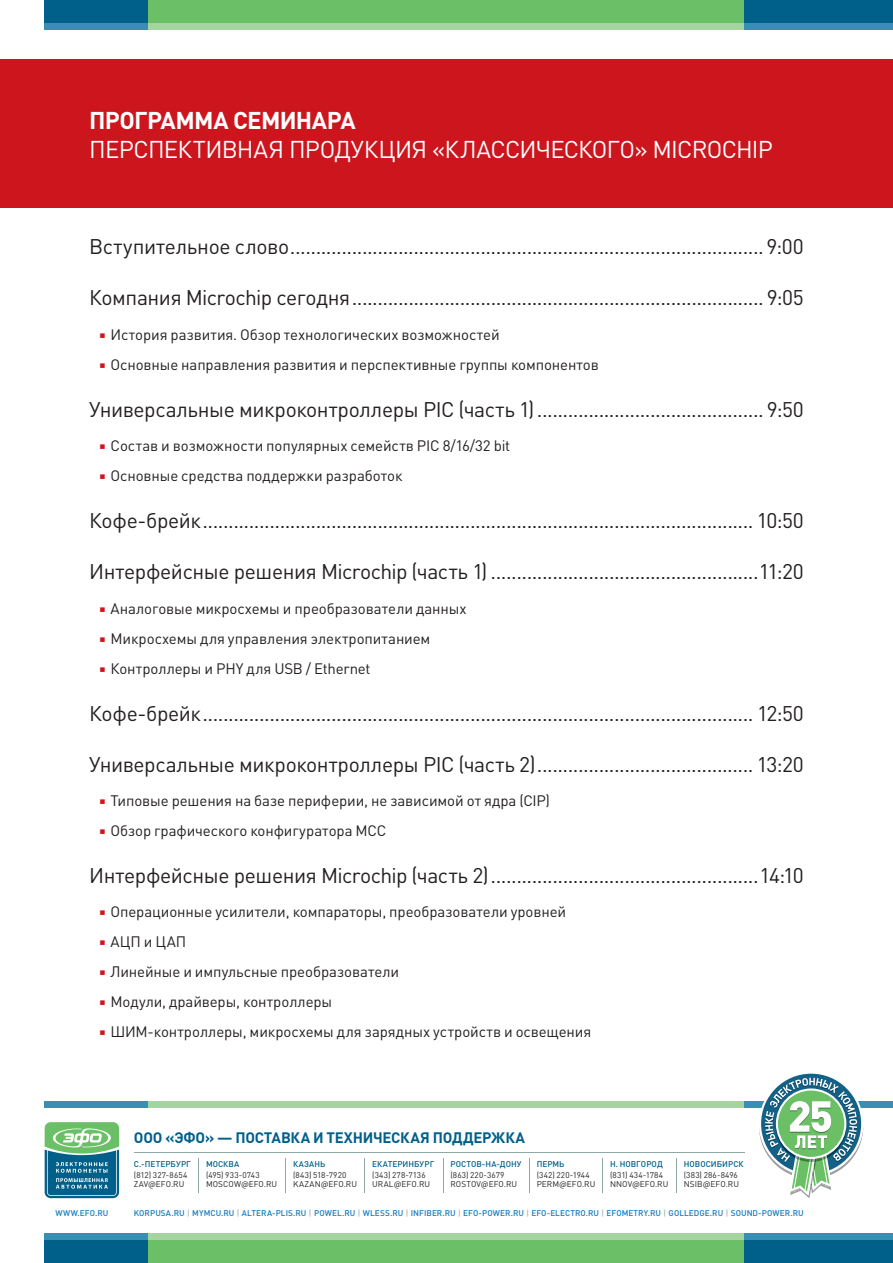
<style>
.page{position:relative;width:893px;height:1263px;background:#fff}
.page>*{position:absolute;margin:0;border:0;box-sizing:border-box;transform-origin:0 0}
.t1{font:24px "DIN Pro";letter-spacing:-.03em;color:#fff}
.t2{font:700 24px "DIN Pro";letter-spacing:-.03em;color:#fff}
.t3{font:21px "DIN Pro";letter-spacing:-.02em;color:#231f20}
.t4{font:15px "DIN Pro";letter-spacing:-.005em;color:#231f20}
.t5{font:700 15px "DIN Pro";letter-spacing:-.015em;color:#006089}
.t6{font:8.25px/9px "DIN Pro";letter-spacing:.01em;color:#231f20}
.t7{font:500 8.25px "DIN Pro";letter-spacing:.005em;color:#107bc1}
.t8{font:500 8.25px "DIN Pro";letter-spacing:.005em;color:#006089}
.s1{font-family:"Office Type Sans";color:#cd151d}
.s2{font-weight:300;color:#577976}
</style>
<div class="page">
<div style="left:45px;top:0;width:848px;height:30px;background:#006089"></div>
<div style="left:45px;top:23px;width:848px;height:7px;background:#388fb3"></div>
<div style="left:149px;top:0;width:595px;height:30px;background:#6bc067"></div>
<div style="left:149px;top:23px;width:595px;height:7px;background:#a6d4a0"></div>
<div style="left:45px;top:1101px;width:848px;height:7px;background:#388fb3"></div>
<div style="left:149px;top:1101px;width:595px;height:7px;background:#a6d4a0"></div>
<svg style="left:45px;top:1122px;width:74px;height:76px;background:#4f9a94"></svg>
<hr style="left:198px;top:1159px;width:1px;height:34px;background:#8ea8a5">
<hr style="left:286px;top:1159px;width:1px;height:34px;background:#8ea8a5">
<hr style="left:365px;top:1159px;width:1px;height:34px;background:#8ea8a5">
<hr style="left:443px;top:1159px;width:1px;height:34px;background:#8ea8a5">
<hr style="left:529px;top:1159px;width:1px;height:34px;background:#8ea8a5">
<hr style="left:603px;top:1159px;width:1px;height:34px;background:#8ea8a5">
<hr style="left:676px;top:1159px;width:1px;height:34px;background:#8ea8a5">
<hr style="left:134px;top:1152px;width:610px;height:1px;background:#8ea8a5">
<svg style="left:759px;top:1073px;width:104px;height:125px"></svg>
<div style="left:45px;top:1233px;width:848px;height:30px;background:#006089"></div>
<div style="left:45px;top:1233px;width:848px;height:6px;background:#388fb3"></div>
<div style="left:149px;top:1233px;width:595px;height:30px;background:#6bc067"></div>
<div style="left:149px;top:1233px;width:595px;height:6px;background:#a6d4a0"></div>
<div style="left:0;top:60px;width:893px;height:148px;background:#cd151d"></div>
<p class="t2" style="left:89px;top:104px;width:268px">ПРОГРАММА СЕМИНАРА</p>
<p class="t1" style="left:89px;top:133px;width:685px">ПЕРСПЕКТИВНАЯ ПРОДУКЦИЯ «КЛАССИЧЕСКОГО» MICROCHIP</p>
<p class="t3" style="left:89px;top:232px;width:716px">Вступительное слово ............................................................................................9:00</p>
<p class="t3" style="left:89px;top:284px;width:716px">Компания Microchip сегодня ................................................................................ 9:05</p>
<p class="t4" style="left:98px;top:324px;width:403px"><span class="s1">•</span> История развития. Обзор технологических возможностей</p>
<p class="t4" style="left:98px;top:354px;width:503px"><span class="s1">•</span> Основные направления развития и перспективные группы компонентов</p>
<p class="t3" style="left:89px;top:395px;width:716px">Универсальные микроконтроллеры PIC (часть 1) ............................................ 9:50</p>
<p class="t4" style="left:98px;top:435px;width:414px"><span class="s1">•</span> Состав и возможности популярных семейств PIC 8/16/32 bit</p>
<p class="t4" style="left:98px;top:465px;width:306px"><span class="s1">•</span> Основные средства поддержки разработок</p>
<p class="t3" style="left:89px;top:506px;width:716px">Кофе-брейк ........................................................................................................... 10:50</p>
<p class="t3" style="left:89px;top:557px;width:716px">Интерфейсные решения Microchip (часть 1) ....................................................11:20</p>
<p class="t4" style="left:98px;top:598px;width:370px"><span class="s1">•</span> Аналоговые микросхемы и преобразователи данных</p>
<p class="t4" style="left:98px;top:628px;width:334px"><span class="s1">•</span> Микросхемы для управления электропитанием</p>
<p class="t4" style="left:98px;top:658px;width:274px"><span class="s1">•</span> Контроллеры и PHY для USB / Ethernet</p>
<p class="t3" style="left:89px;top:699px;width:716px">Кофе-брейк ........................................................................................................... 12:50</p>
<p class="t3" style="left:89px;top:750px;width:716px">Универсальные микроконтроллеры PIC (часть 2) .......................................... 13:20</p>
<p class="t4" style="left:98px;top:790px;width:454px"><span class="s1">•</span> Типовые решения на базе периферии, не зависимой от ядра (CIP)</p>
<p class="t4" style="left:98px;top:820px;width:290px"><span class="s1">•</span> Обзор графического конфигуратора MCC</p>
<p class="t3" style="left:89px;top:861px;width:716px">Интерфейсные решения Microchip (часть 2) ....................................................14:10</p>
<p class="t4" style="left:98px;top:902px;width:470px"><span class="s1">•</span> Операционные усилители, компараторы, преобразователи уровней</p>
<p class="t4" style="left:98px;top:932px;width:90px"><span class="s1">•</span> АЦП и ЦАП</p>
<p class="t4" style="left:98px;top:962px;width:303px"><span class="s1">•</span> Линейные и импульсные преобразователи</p>
<p class="t4" style="left:98px;top:992px;width:236px"><span class="s1">•</span> Модули, драйверы, контроллеры</p>
<p class="t4" style="left:98px;top:1022px;width:495px"><span class="s1">•</span> ШИМ-контроллеры, микросхемы для зарядных устройств и освещения</p>
<p class="t5" style="left:134px;top:1127px;width:393px">ООО «ЭФО» — ПОСТАВКА И ТЕХНИЧЕСКАЯ ПОДДЕРЖКА</p>
<p class="t8" style="left:134px;top:1158px;width:58px">С.-ПЕТЕРБУРГ</p>
<p class="t6" style="left:134px;top:1170px;width:55px">(812) 327-8654<br>ZAV@EFO.RU</p>
<p class="t8" style="left:206px;top:1158px;width:35px">МОСКВА</p>
<p class="t6" style="left:206px;top:1170px;width:73px">(495) 933-0743<br>MOSCOW@EFO.RU</p>
<p class="t8" style="left:293px;top:1158px;width:34px">КАЗАНЬ</p>
<p class="t6" style="left:293px;top:1170px;width:65px">(843) 518-7920<br>KAZAN@EFO.RU</p>
<p class="t8" style="left:372px;top:1158px;width:64px">ЕКАТЕРИНБУРГ</p>
<p class="t6" style="left:372px;top:1170px;width:59px">(343) 278-7136<br>URAL@EFO.RU</p>
<p class="t8" style="left:450px;top:1158px;width:73px">РОСТОВ-НА-ДОНУ</p>
<p class="t6" style="left:450px;top:1170px;width:68px">(863) 220-3679<br>ROSTOV@EFO.RU</p>
<p class="t8" style="left:537px;top:1158px;width:29px">ПЕРМЬ</p>
<p class="t6" style="left:537px;top:1170px;width:60px">(342) 220-1944<br>PERM@EFO.RU</p>
<p class="t8" style="left:610px;top:1158px;width:54px">Н. НОВГОРОД</p>
<p class="t6" style="left:610px;top:1170px;width:60px">(831) 434-1784<br>NNOV@EFO.RU</p>
<p class="t8" style="left:684px;top:1158px;width:61px">НОВОСИБИРСК</p>
<p class="t6" style="left:684px;top:1170px;width:57px">(383) 286-8496<br>NSIB@EFO.RU</p>
<p class="t7" style="left:55px;top:1207px;width:54px">WWW.EFO.RU</p>
<p class="t7" style="left:134px;top:1207px;width:671px">KORPUSA.RU <span class="s2">|</span> MYMCU.RU <span class="s2">|</span> ALTERA-PLIS.RU <span class="s2">|</span> POWEL.RU <span class="s2">|</span> WLESS.RU <span class="s2">|</span> INFIBER.RU <span class="s2">|</span> EFO-POWER.RU <span class="s2">|</span> EFO-ELECTRO.RU <span class="s2">|</span> EFOMETRY.RU <span class="s2">|</span> GOLLEDGE.RU <span class="s2">|</span> SOUND-POWER.RU</p>
</div>
